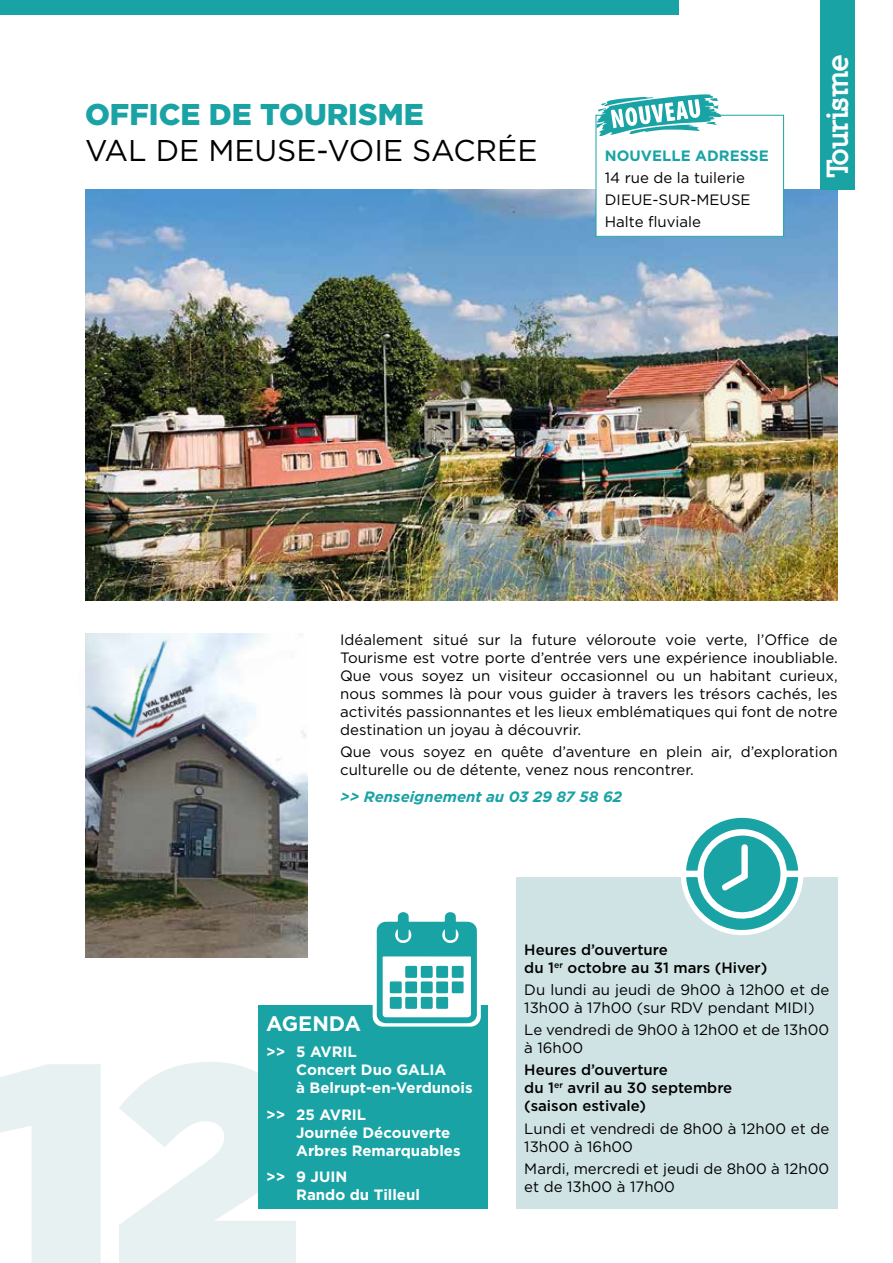
<style>
.page{position:relative;width:893px;height:1263px;background:#fff}
.page>*{position:absolute;margin:0;border:0;box-sizing:border-box;transform-origin:0 0}
.t1{font:900 300px "Gotham";color:#e8f1f2}
.t2{font:30px "Gotham";color:#000}
.t3{font:900 30px "Gotham";color:#1aa3a5}
.t4{font:900 28.65px "Nilland";letter-spacing:-.005em;color:#fff}
.t5{font:700 21px "Gotham";color:#fff}
.t6{font:15px/18px "Gotham";color:#000}
.t7{font:700 15px/18px "Gotham";color:#fff}
.t8{font:500 15px/18px "Gotham";color:#000}
.t9{font:italic 700 15px "Gotham";color:#1aa3a5}
.t10{font:700 15px "Gotham";color:#1aa3a5}
</style>
<div class="page">
<div style="left:258px;top:1006px;width:230px;height:203px;background:#1aa3a5"></div>
<div style="left:516px;top:877px;width:322px;height:332px;background:#cfe3e4"></div>
<img style="left:85px;top:189px;width:753px;height:412px">
<div style="left:681px;top:812px;width:122px;height:123px;background:#fff;border-radius:50%"></div>
<svg style="left:686px;top:817px;width:112px;height:113px"></svg>
<div style="left:596px;top:115px;width:188px;height:121px;background:#fff"></div>
<div style="left:596px;top:115px;width:188px;height:122px;border:1px solid #1aa3a5"></div>
<svg style="left:596px;top:94px;width:125px;height:42px"></svg>
<img style="left:85px;top:633px;width:222px;height:324px">
<svg style="left:373px;top:919px;width:108px;height:107px"></svg>
<svg style="left:377px;top:912px;width:100px;height:111px"></svg>
<img style="left:85px;top:636px;width:117px;height:115px">
<div style="left:820px;top:0;width:35px;height:189px;background:#1aa3a5"></div>
<div style="left:0;top:0;width:678px;height:14px;background:#1aa3a5"></div>
<h2 class="t3" style="left:85px;top:93px;width:340px">OFFICE DE TOURISME</h2>
<h2 class="t2" style="left:85px;top:131px;width:454px">VAL DE MEUSE-VOIE SACRÉE</h2>
<p class="t10" style="left:605px;top:145px;width:165px">NOUVELLE ADRESSE</p>
<p class="t6" style="left:605px;top:166px;width:147px;line-height:22.2px">14 rue de la tuilerie<br>DIEUE-SUR-MEUSE<br>Halte fluviale</p>
<h3 class="t4" style="left:819px;top:177px;width:126px;rotate:-90deg">Tourisme</h3>
<p class="t6" style="left:340px;top:630px;width:499px;text-align:justify">Idéalement situé sur la future véloroute voie verte, l’Office de Tourisme est votre porte d’entrée vers une expérience inoubliable.<br>Que vous soyez un visiteur occasionnel ou un habitant curieux, nous sommes là pour vous guider à travers les trésors cachés, les activités passionnantes et les lieux emblématiques qui font de notre destination un joyau à découvrir.</p>
<p class="t6" style="left:340px;top:743px;width:499px">Que vous soyez en quête d’aventure en plein air, d’exploration culturelle ou de détente, venez nous rencontrer.</p>
<p class="t9" style="left:340px;top:786px;width:283px">&gt;&gt; Renseignement au 03 29 87 58 62</p>
<h3 class="t5" style="left:266px;top:1009px;width:96px">AGENDA</h3>
<p class="t7" style="left:296px;top:1043px;width:178px;text-indent:-30px">&gt;&gt; 5 AVRIL<br>Concert Duo GALIA<br>à Belrupt-en-Verdunois</p>
<p class="t7" style="left:296px;top:1105px;width:166px;text-indent:-30px">&gt;&gt; 25 AVRIL<br>Journée Découverte<br>Arbres Remarquables</p>
<p class="t7" style="left:296px;top:1168px;width:125px;text-indent:-30px">&gt;&gt; 9 JUIN<br>Rando du Tilleul</p>
<h1 class="t1" style="left:-13px;top:954px;width:316px">12</h1>
<p class="t8" style="left:524px;top:940px;width:245px">Heures d’ouverture<br>du 1<sup>er</sup> octobre au 31 mars (Hiver)</p>
<p class="t6" style="left:524px;top:980px;width:306px">Du lundi au jeudi de 9h00 à 12h00 et de<br>13h00 à 17h00 (sur RDV pendant MIDI)</p>
<p class="t6" style="left:524px;top:1020px;width:306px">Le vendredi de 9h00 à 12h00 et de 13h00 à 16h00</p>
<p class="t8" style="left:524px;top:1061px;width:210px">Heures d’ouverture<br>du 1<sup>er</sup> avril au 30 septembre (saison estivale)</p>
<p class="t6" style="left:524px;top:1119px;width:306px">Lundi et vendredi de 8h00 à 12h00 et de<br>13h00 à 16h00</p>
<p class="t6" style="left:524px;top:1159px;width:306px">Mardi, mercredi et jeudi de 8h00 à 12h00 et de 13h00 à 17h00</p>
</div>
